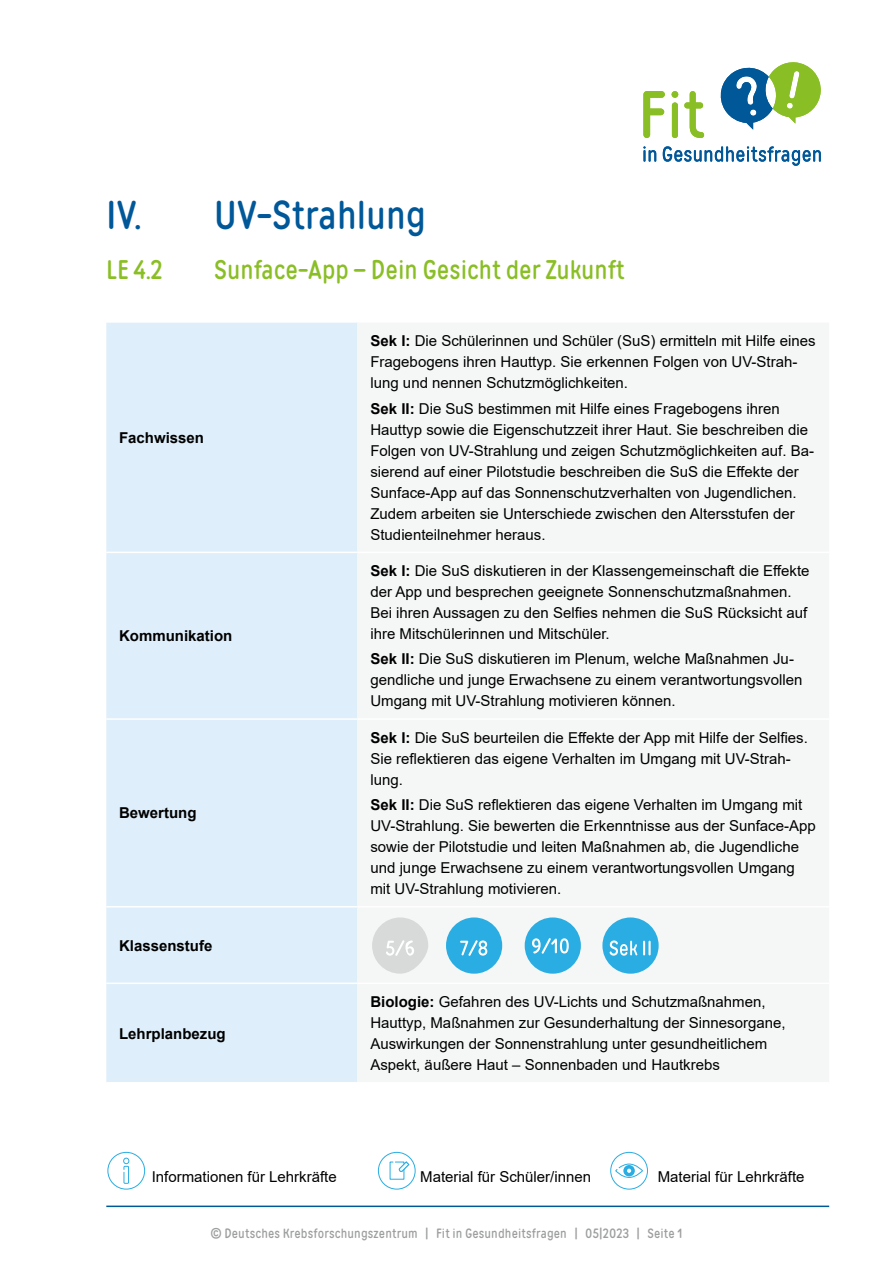
<style>
.page{position:relative;width:893px;height:1263px;background:#fff}
.page>*{position:absolute;margin:0;border:0;box-sizing:border-box;transform-origin:0 0}
.t1{font:40.5px "Matias";color:#005899}
.t2{font:27px "Matias";color:#8abe25}
.t3{font:15px/21px "Arial";color:#000}
.t4{font:700 15px "Arial";color:#000}
.t5{font:13.5px "Matias";letter-spacing:.01em;color:#9d9e9e}
.s1{font-weight:700}
</style>
<div class="page">
<hr style="left:106px;top:1205px;width:723px;height:2px;background:#005899">
<svg style="left:643px;top:91px;width:22px;height:47px"></svg>
<svg style="left:672px;top:91px;width:6px;height:47px"></svg>
<svg style="left:684px;top:91px;width:20px;height:47px"></svg>
<svg style="left:643px;top:146px;width:13px;height:16px"></svg>
<svg style="left:663px;top:146px;width:158px;height:20px"></svg>
<svg style="left:720px;top:62px;width:101px;height:68px"></svg>
<div style="left:106px;top:323px;width:251px;height:759px;background:#deeefa"></div>
<hr style="left:357px;top:323px;width:1px;height:229px;background:#f5f6f6">
<hr style="left:357px;top:553px;width:1px;height:165px;background:#f5f6f6">
<hr style="left:357px;top:720px;width:1px;height:186px;background:#f5f6f6">
<hr style="left:357px;top:907px;width:1px;height:75px;background:#f5f6f6">
<hr style="left:357px;top:984px;width:1px;height:98px;background:#f5f6f6">
<hr style="left:106px;top:552px;width:252px;height:1px;background:#fff">
<hr style="left:106px;top:718px;width:252px;height:2px;background:#fff">
<hr style="left:106px;top:906px;width:252px;height:1px;background:#fff">
<hr style="left:106px;top:982px;width:252px;height:2px;background:#fff">
<div style="left:372px;top:917px;width:56px;height:57px;background:#d8dada;border-radius:50%"></div>
<svg style="left:386px;top:940px;width:28px;height:16px"></svg>
<div style="left:446px;top:917px;width:56px;height:57px;background:#29ade2;border-radius:50%"></div>
<svg style="left:460px;top:940px;width:27px;height:16px"></svg>
<div style="left:525px;top:917px;width:56px;height:57px;background:#29ade2;border-radius:50%"></div>
<svg style="left:532px;top:938px;width:37px;height:16px"></svg>
<div style="left:602px;top:917px;width:57px;height:57px;background:#29ade2;border-radius:50%"></div>
<svg style="left:610px;top:940px;width:41px;height:16px"></svg>
<div style="left:610px;top:1152px;width:38px;height:37px;background:#fff;border:1px solid #29ade2;border-radius:50%"></div>
<svg style="left:615px;top:1163px;width:28px;height:15px"></svg>
<div style="left:378px;top:1152px;width:38px;height:37px;background:#fff;border:1px solid #29ade2;border-radius:50%"></div>
<svg style="left:389px;top:1161px;width:21px;height:19px"></svg>
<div style="left:107px;top:1152px;width:38px;height:37px;background:#fff;border:1px solid #29ade2;border-radius:50%"></div>
<svg style="left:123px;top:1157px;width:7px;height:27px"></svg>
<h1 class="t1" style="left:106px;top:190px;width:321px">IV. UV-Strahlung</h1>
<h2 class="t2" style="left:106px;top:252px;width:58px">LE 4.2</h2>
<h2 class="t2" style="left:214px;top:252px;width:412px">Sunface-App – Dein Gesicht der Zukunft</h2>
<p class="t4" style="left:119px;top:427px;width:87px">Fachwissen</p>
<p class="t4" style="left:119px;top:625px;width:115px">Kommunikation</p>
<p class="t4" style="left:119px;top:802px;width:79px">Bewertung</p>
<p class="t4" style="left:119px;top:935px;width:95px">Klassenstufe</p>
<p class="t4" style="left:119px;top:1023px;width:108px">Lehrplanbezug</p>
<p class="t3" style="left:370px;top:330px;width:447px"><span class="s1">Sek I:</span> Die Schülerinnen und Schüler (SuS) ermitteln mit Hilfe eines<br>Fragebogens ihren Hauttyp. Sie erkennen Folgen von UV-Strah&shy;lung und nennen Schutzmöglichkeiten.</p>
<p class="t3" style="left:370px;top:398px;width:445px"><span class="s1">Sek II:</span> Die SuS bestimmen mit Hilfe eines Fragebogens ihren Hauttyp sowie die Eigenschutzzeit ihrer Haut. Sie beschreiben die Folgen von UV-Strahlung und zeigen Schutzmöglichkeiten auf. Ba&shy;sierend auf einer Pilotstudie beschreiben die SuS die Effekte der Sunface-App auf das Sonnenschutzverhalten von Jugendlichen.<br>Zudem arbeiten sie Unterschiede zwischen den Altersstufen der Studienteilnehmer heraus.</p>
<p class="t3" style="left:370px;top:560px;width:441px"><span class="s1">Sek I:</span> Die SuS diskutieren in der Klassengemeinschaft die Effekte der App und besprechen geeignete Sonnenschutzmaßnahmen.<br>Bei ihren Aussagen zu den Selfies nehmen die SuS Rücksicht auf ihre Mitschülerinnen und Mitschüler.</p>
<p class="t3" style="left:370px;top:648px;width:433px"><span class="s1">Sek II:</span> Die SuS diskutieren im Plenum, welche Maßnahmen Ju&shy;gendliche und junge Erwachsene zu einem verantwortungsvollen<br>Umgang mit UV-Strahlung motivieren können.</p>
<p class="t3" style="left:370px;top:727px;width:439px"><span class="s1">Sek I:</span> Die SuS beurteilen die Effekte der App mit Hilfe der Selfies.<br>Sie reflektieren das eigene Verhalten im Umgang mit UV-Strah&shy;lung.</p>
<p class="t3" style="left:370px;top:794px;width:447px"><span class="s1">Sek II:</span> Die SuS reflektieren das eigene Verhalten im Umgang mit UV-Strahlung. Sie bewerten die Erkenntnisse aus der Sunface-App sowie der Pilotstudie und leiten Maßnahmen ab, die Jugendliche und junge Erwachsene zu einem verantwortungsvollen Umgang mit UV-Strahlung motivieren.</p>
<p class="t3" style="left:370px;top:991px;width:417px"><span class="s1">Biologie:</span> Gefahren des UV-Lichts und Schutzmaßnahmen, Hauttyp, Maßnahmen zur Gesunderhaltung der Sinnesorgane, Auswirkungen der Sonnenstrahlung unter gesundheitlichem Aspekt, äußere Haut – Sonnenbaden und Hautkrebs</p>
<p class="t3" style="left:152px;top:1166px;width:187px">Informationen für Lehrkräfte</p>
<p class="t3" style="left:420px;top:1166px;width:172px">Material für Schüler/innen</p>
<p class="t3" style="left:658px;top:1166px;width:148px">Material für Lehrkräfte</p>
<p class="t5" style="left:211px;top:1225px;width:473px">© Deutsches Krebsforschungszentrum | Fit in Gesundheitsfragen | 05|2023 | Seite 1</p>
</div>
